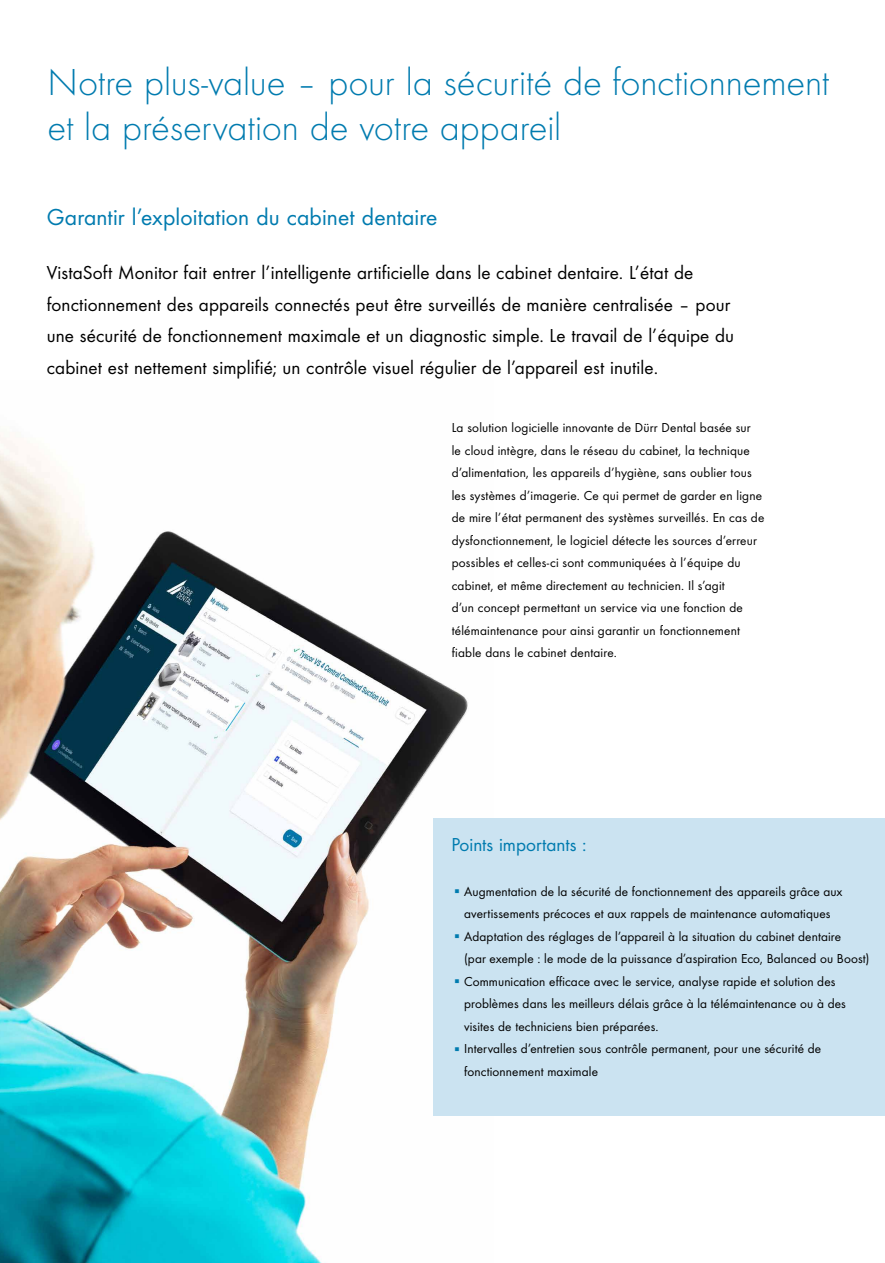
<style>
.page{position:relative;width:885px;height:1263px;background:#fff}
.page>*{position:absolute;margin:0;border:0;box-sizing:border-box;transform-origin:0 0}
.t1{font:300 39px/45px "Futura";letter-spacing:-.005em;color:#007baf}
.t2{font:24px "Futura Boo";letter-spacing:.005em;color:#007baf}
.t3{font:19.5px/31.5px "Futura Boo";letter-spacing:.005em;color:#000}
.t4{font:19.5px "Futura Boo";color:#007baf}
.t5{font:13.5px/22.5px "Futura Boo";letter-spacing:.01em;color:#000}
.s1{color:#007baf}
</style>
<div class="page">
<img style="left:0;top:435px;width:493px;height:828px">
<div style="left:434px;top:818px;width:450px;height:297px;background:#cbe3f1"></div>
<h1 class="t1" style="left:47px;top:58px;width:783px">Notre plus-value – pour la sécurité de fonctionnement et la préservation de votre appareil</h1>
<h2 class="t2" style="left:47px;top:200px;width:392px">Garantir l’exploitation du cabinet dentaire</h2>
<p class="t3" style="left:47px;top:256px;width:688px">VistaSoft Monitor fait entrer l’intelligente artificielle dans le cabinet dentaire. L’état de fonctionnement des appareils connectés peut être surveillés de manière centralisée – pour une sécurité de fonctionnement maximale et un diagnostic simple. Le travail de l’équipe du cabinet est nettement simplifié; un contrôle visuel régulier de l’appareil est inutile.</p>
<p class="t5" style="left:451px;top:416px;width:314px">La solution logicielle innovante de Dürr Dental basée sur<br>le cloud intègre, dans le réseau du cabinet, la technique d’alimentation, les appareils d’hygiène, sans oublier tous les systèmes d’imagerie. Ce qui permet de garder en ligne de mire l’état permanent des systèmes surveillés. En cas de dysfonctionnement, le logiciel détecte les sources d’erreur possibles et celles-ci sont communiquées à l’équipe du cabinet, et même directement au technicien. Il s’agit<br>d’un concept permettant un service via une fonction de télémaintenance pour ainsi garantir un fonctionnement fiable dans le cabinet dentaire.</p>
<h3 class="t4" style="left:451px;top:831px;width:137px">Points importants :</h3>
<p class="t5" style="left:451px;top:879px;width:392px;text-align:center"><span class="s1">▪</span>Augmentation de la sécurité de fonctionnement des appareils grâce aux avertissements précoces et aux rappels de maintenance automatiques</p>
<p class="t5" style="left:464px;top:924px;width:407px;text-indent:-13px"><span class="s1">▪</span>Adaptation des réglages de l’appareil à la situation du cabinet dentaire<br>(par exemple : le mode de la puissance d’aspiration Eco, Balanced ou Boost)</p>
<p class="t5" style="left:464px;top:969px;width:383px;text-indent:-13px"><span class="s1">▪</span>Communication efficace avec le service, analyse rapide et solution des problèmes dans les meilleurs délais grâce à la télémaintenance ou à des visites de techniciens bien préparées.</p>
<p class="t5" style="left:464px;top:1037px;width:358px;text-indent:-13px"><span class="s1">▪</span>Intervalles d’entretien sous contrôle permanent, pour une sécurité de fonctionnement maximale</p>
</div>
